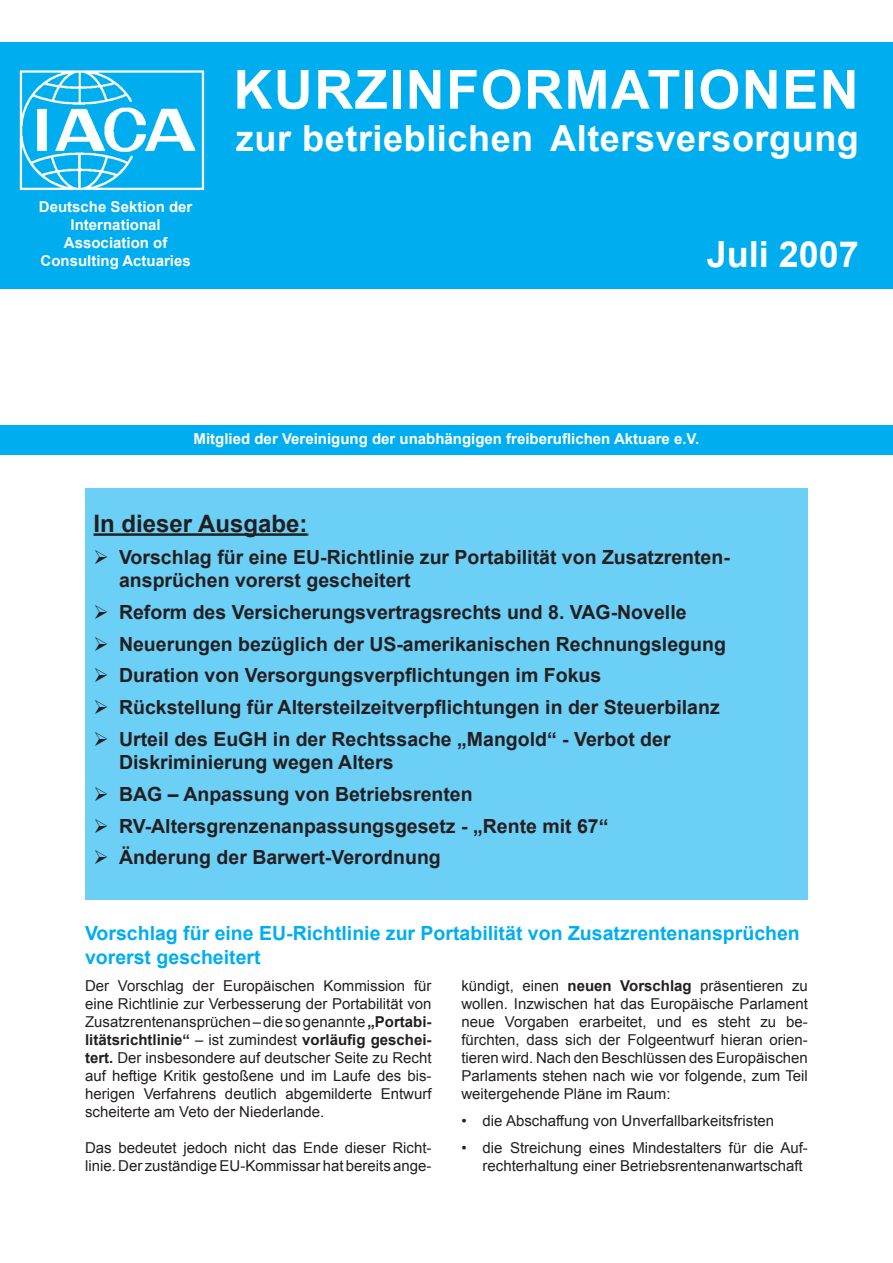
<style>
.page{position:relative;width:893px;height:1263px;background:#fff}
.page>*{position:absolute;margin:0;border:0;box-sizing:border-box;transform-origin:0 0}
.t1{font:700 54px "Arial";letter-spacing:.025em;color:#fff}
.t2{font:700 36px "Arial";letter-spacing:.015em;color:#fff}
.t3{font:700 24px "Arial";color:#231f20}
.t4{font:700 19.5px/23.2px "Arial";color:#231f20}
.t5{font:700 19.5px "Arial";color:#00aeef}
.t6{font:15px/18px "Arial";color:#231f20;text-align:justify}
.t7{font:700 15px "Arial";color:#fff}
.s1{font-weight:700}
</style>
<div class="page">
<div style="left:0;top:43px;width:893px;height:246px;background:#00aeef"></div>
<div style="left:0;top:425px;width:893px;height:30px;background:#00aeef"></div>
<img style="left:19px;top:70px;width:186px;height:120px">
<div style="left:85px;top:488px;width:723px;height:411px;background:#6bcff6"></div>
<hr style="left:94px;top:533px;width:213px;height:3px;background:#231f20">
<p class="t7" style="left:39px;top:199px;width:155px">Deutsche Sektion der</p>
<p class="t7" style="left:71px;top:217px;width:92px">International</p>
<p class="t7" style="left:64px;top:235px;width:105px">Association of</p>
<p class="t7" style="left:41px;top:253px;width:152px">Consulting Actuaries</p>
<p class="t1" style="left:233px;top:59px;width:627px">KURZINFORMATIONEN</p>
<p class="t2" style="left:236px;top:118px;width:624px">zur betrieblichen Altersversorgung</p>
<p class="t2" style="left:707px;top:235px;width:154px">Juli 2007</p>
<p class="t7" style="left:194px;top:430px;width:507px">Mitglied der Vereinigung der unabhängigen freiberuflichen Aktuare e.V.</p>
<p class="t3" style="left:94px;top:510px;width:215px">In dieser Ausgabe:</p>
<p class="t4" style="left:119px;top:545px;width:612px;text-indent:-26px">➢ Vorschlag für eine EU-Richtlinie zur Portabilität von Zusatzrenten&shy;ansprüchen vorerst gescheitert</p>
<p class="t4" style="left:94px;top:600px;width:595px">➢ Reform des Versicherungsvertragsrechts und 8. VAG-Novelle</p>
<p class="t4" style="left:94px;top:632px;width:634px">➢ Neuerungen bezüglich der US-amerikanischen Rechnungslegung</p>
<p class="t4" style="left:94px;top:664px;width:509px">➢ Duration von Versorgungsverpflichtungen im Fokus</p>
<p class="t4" style="left:94px;top:696px;width:628px">➢ Rückstellung für Altersteilzeitverpflichtungen in der Steuerbilanz</p>
<p class="t4" style="left:119px;top:727px;width:553px;text-indent:-26px">➢ Urteil des EuGH in der Rechtssache „Mangold“ - Verbot der<br>Diskriminierung wegen Alters</p>
<p class="t4" style="left:94px;top:782px;width:381px">➢ BAG – Anpassung von Betriebsrenten</p>
<p class="t4" style="left:94px;top:814px;width:516px">➢ RV-Altersgrenzenanpassungsgesetz - „Rente mit 67“</p>
<p class="t4" style="left:94px;top:846px;width:349px">➢ Änderung der Barwert-Verordnung</p>
<p class="t5" style="left:85px;top:922px;width:716px">Vorschlag für eine EU-Richtlinie zur Portabilität von Zusatzrentenansprüchen</p>
<p class="t5" style="left:85px;top:946px;width:177px">vorerst gescheitert</p>
<p class="t6" style="left:85px;top:977px;width:348px">Der Vorschlag der Europäischen Kommission für eine Richtlinie zur Verbesserung der Portabilität von Zusatzrentenansprüchen – die so genannte <span class="s1">„Portabi&shy;litätsrichtlinie“</span> – ist zumindest <span class="s1">vorläufig geschei&shy;tert.</span> Der insbesondere auf deutscher Seite zu Recht auf heftige Kritik gestoßene und im Laufe des bis&shy;herigen Verfahrens deutlich abgemilderte Entwurf scheiterte am Veto der Niederlande.</p>
<p class="t6" style="left:85px;top:1139px;width:348px">Das bedeutet jedoch nicht das Ende dieser Richt&shy;linie. Der zuständige EU-Kommissar hat bereits ange-</p>
<p class="t6" style="left:461px;top:977px;width:348px">kündigt, einen <span class="s1">neuen Vorschlag</span> präsentieren zu wollen. Inzwischen hat das Europäische Parlament neue Vorgaben erarbeitet, und es steht zu be&shy;fürchten, dass sich der Folgeentwurf hieran orien&shy;tieren wird. Nach den Beschlüssen des Europäischen Parlaments stehen nach wie vor folgende, zum Teil weitergehende Pläne im Raum:</p>
<p class="t6" style="left:461px;top:1112px;width:314px">• die Abschaffung von Unverfallbarkeitsfristen</p>
<p class="t6" style="left:483px;top:1139px;width:327px;text-indent:-21px">• die Streichung eines Mindestalters für die Auf&shy;rechterhaltung einer Betriebsrentenanwartschaft</p>
</div>
